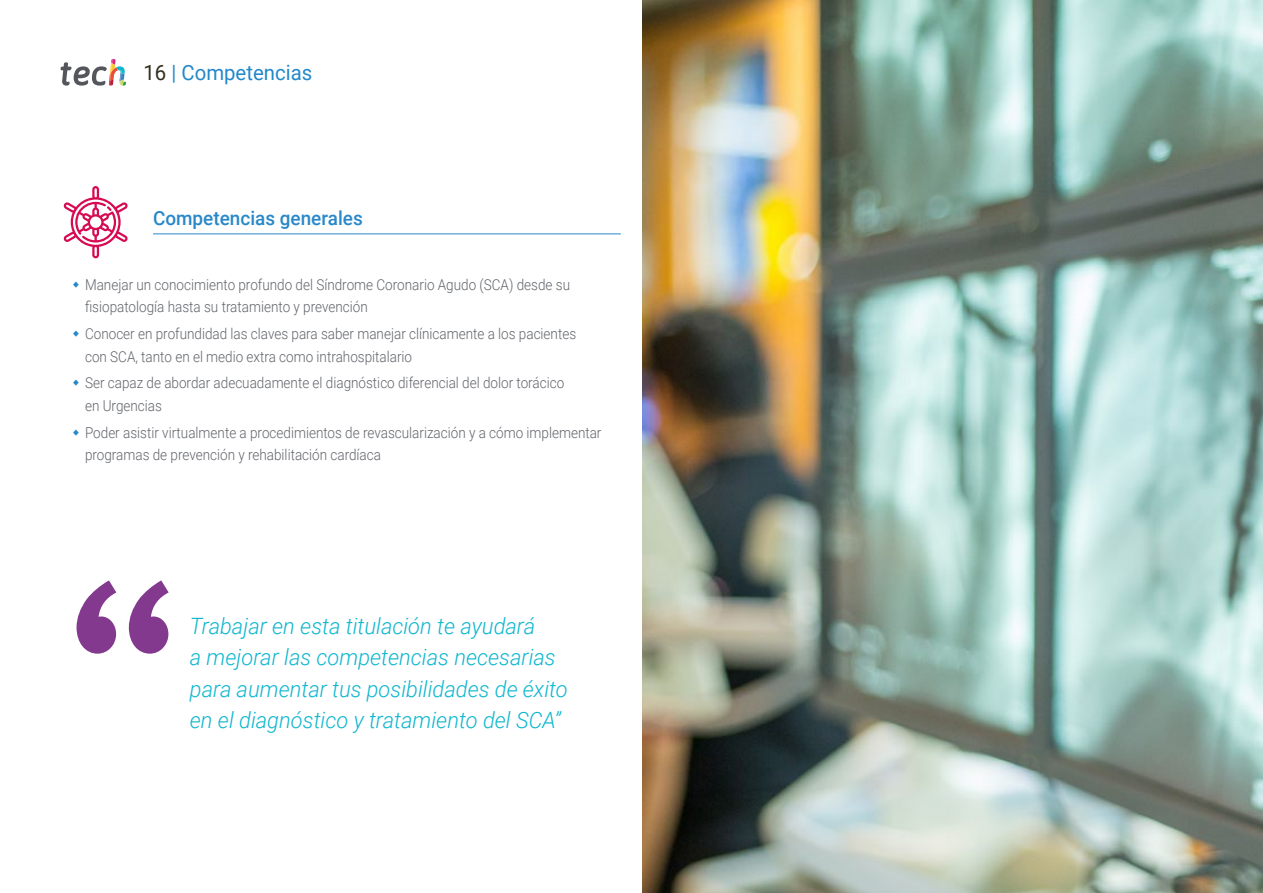
<style>
.page{position:relative;width:1263px;height:893px;background:#fff}
.page>*{position:absolute;margin:0;border:0;box-sizing:border-box;transform-origin:0 0}
.t1{font:italic 300 22.5px/31.5px "Roboto";color:#0fb6cf}
.t2{font:21px "Roboto";color:#2488c9}
.t3{font:500 19.5px "Roboto";color:#2988c9}
.t4{font:300 15px/22.5px "Roboto";color:#61646a;scale:.9 1}
.s1{color:#312e20}
</style>
<div class="page">
<img style="left:642px;top:0;width:621px;height:893px">
<svg style="left:61px;top:59px;width:65px;height:27px"></svg>
<hr style="left:153px;top:233px;width:468px;height:1px;background:#2988c9">
<svg style="left:63px;top:186px;width:65px;height:72px"></svg>
<svg style="left:77px;top:580px;width:92px;height:74px"></svg>
<h2 class="t2" style="left:144px;top:57px;width:170px"><span class="s1">16</span> | Competencias</h2>
<h3 class="t3" style="left:153px;top:205px;width:211px">Competencias generales</h3>
<p class="t4" style="left:85px;top:273px;width:540px">Manejar un conocimiento profundo del Síndrome Coronario Agudo (SCA) desde su fisiopatología hasta su tratamiento y prevención</p>
<p class="t4" style="left:85px;top:322px;width:547px">Conocer en profundidad las claves para saber manejar clínicamente a los pacientes con SCA, tanto en el medio extra como intrahospitalario</p>
<p class="t4" style="left:85px;top:371px;width:534px">Ser capaz de abordar adecuadamente el diagnóstico diferencial del dolor torácico en Urgencias</p>
<p class="t4" style="left:85px;top:420px;width:575px">Poder asistir virtualmente a procedimientos de revascularización y a cómo implementar programas de prevención y rehabilitación cardíaca</p>
<h1 class="t1" style="left:190px;top:609px;width:379px">Trabajar en esta titulación te ayudará<br>a mejorar las competencias necesarias para aumentar tus posibilidades de éxito en el diagnóstico y tratamiento del SCA”</h1>
</div>
